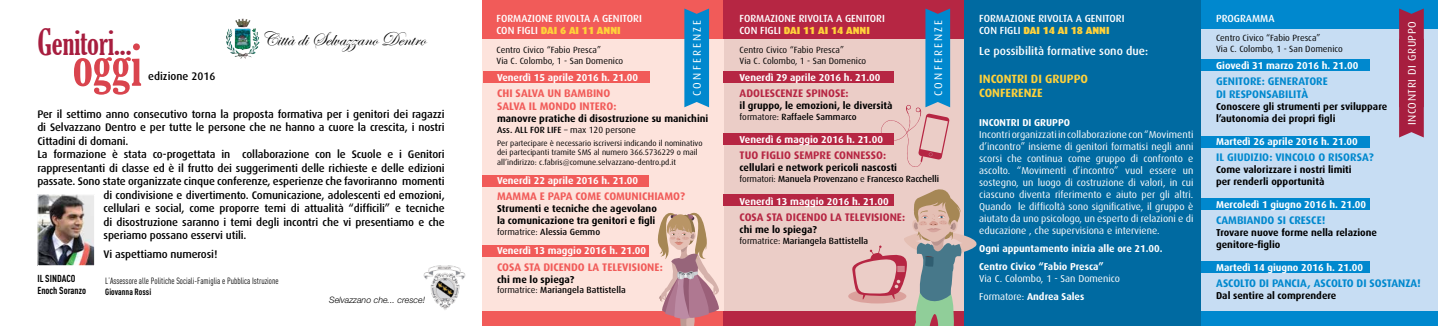
<style>
.page{position:relative;width:1438px;height:326px;background:#fff}
.page>*{position:absolute;margin:0;border:0;box-sizing:border-box;transform-origin:0 0}
.t1{font:extra-condensed 58.9px "Gloucester";color:#d9444e}
.t2{font:extra-condensed 34.5px "Gloucester";color:#a71e3f}
.t3{font:20px "Edwardian Script ITC";color:#000}
.t4{font:700 12px/13.8px "Dax";color:#ffd13a}
.t5{font:500 11.6px "Dax";color:#fff}
.t6{font:500 11px "Dax";letter-spacing:-.01em;color:#000}
.t7{font:700 11px/13.2px "Dax";color:#0088ce}
.t8{font:700 11px/13.2px "Dax";color:#f15b59}
.t9{font:700 11px "Dax";color:#b62643}
.t10{font:11px "Dax";letter-spacing:.2em;color:#fff}
.t11{font:11px "Dax";letter-spacing:.05em;color:#fff}
.t12{font:500 10.3px/11.9px "Dax";color:#fff}
.t13{font:900 10.3px "Dax";color:#ffd13a}
.t14{font:10px/12px "Dax";color:#fff;text-align:justify}
.t15{font:700 10px/12px "Dax";color:#000}
.t16{font:700 10px/18px "Dax";color:#fff}
.t17{font:700 10px/12px "DIN Cond";color:#000}
.t18{font:500 9px "Dax";color:#000}
.t19{font:9px/10.8px "Dax";color:#000}
.t20{font:9px "DIN Cond";color:#000}
.t21{font:700 9px "DIN Cond";color:#000}
.t22{font:italic 300 8.8px "Helvetica Neue CE";color:#000}
.t23{font:8px/9.6px "Dax";color:#000}
.s1{font-weight:900;color:#ffd13a}
.s2{font-weight:500;color:#fff}
.s3{font-weight:400}
.s4{font-weight:700}
</style>
<div class="page">
<div style="left:723px;top:38px;width:240px;height:278px;background:#ebcdc7"></div>
<div style="left:1201px;top:27px;width:236px;height:289px;background:#c7ddf3"></div>
<div style="left:482px;top:38px;width:241px;height:278px;background:#fde3dc"></div>
<div style="left:482px;top:0;width:241px;height:38px;background:#f15b59"></div>
<div style="left:482px;top:312px;width:241px;height:14px;background:#f15b59"></div>
<div style="left:1200px;top:0;width:237px;height:28px;background:#0088ce"></div>
<div style="left:1200px;top:312px;width:237px;height:14px;background:#0088ce"></div>
<div style="left:482px;top:245px;width:167px;height:11px;background:#f15b59"></div>
<div style="left:483px;top:71px;width:166px;height:12px;background:#f15b59"></div>
<div style="left:482px;top:175px;width:167px;height:11px;background:#f15b59"></div>
<div style="left:723px;top:0;width:241px;height:38px;background:#b62643"></div>
<div style="left:723px;top:312px;width:241px;height:14px;background:#b62643"></div>
<div style="left:723px;top:195px;width:170px;height:11px;background:#b62643"></div>
<div style="left:723px;top:134px;width:170px;height:11px;background:#b62643"></div>
<div style="left:723px;top:71px;width:170px;height:12px;background:#b62643"></div>
<div style="left:1201px;top:262px;width:168px;height:11px;background:#0088ce"></div>
<div style="left:1199px;top:199px;width:170px;height:11px;background:#0088ce"></div>
<div style="left:1201px;top:136px;width:168px;height:11px;background:#0088ce"></div>
<div style="left:1201px;top:59px;width:168px;height:12px;background:#0088ce"></div>
<div style="left:964px;top:0;width:236px;height:326px;background:#006aa1"></div>
<img style="left:423px;top:265px;width:43px;height:45px">
<img style="left:249px;top:28px;width:8px;height:25px">
<img style="left:235px;top:19px;width:15px;height:9px">
<img style="left:39px;top:196px;width:54px;height:68px">
<div style="left:37px;top:194px;width:58px;height:72px;border:1px solid #fff"></div>
<div style="left:848px;top:289px;width:58px;height:14px;background:#dba19c;border-radius:50%"></div>
<svg style="left:654px;top:212px;width:66px;height:114px"></svg>
<svg style="left:851px;top:185px;width:126px;height:141px"></svg>
<svg style="left:684px;top:9px;width:25px;height:98px;background:#0f89cb"></svg>
<svg style="left:880px;top:9px;width:70px;height:158px"></svg>
<svg style="left:1398px;top:9px;width:25px;height:128px;background:#a42a4b"></svg>
<h2 class="t2" style="left:37px;top:22px;width:96px">Genitori...</h2>
<h3 class="t3" style="left:261px;top:28px;width:166px">Città di Selvazzano Dentro</h3>
<h1 class="t1" style="left:73px;top:30px;width:70px">oggi</h1>
<p class="t6" style="left:148px;top:70px;width:69px">edizione 2016</p>
<p class="t6" style="left:37px;top:108px;width:409px">Per il settimo anno consecutivo torna la proposta formativa per i genitori dei ragazzi</p>
<p class="t6" style="left:37px;top:121px;width:409px">di Selvazzano Dentro e per tutte le persone che ne hanno a cuore la crescita, i nostri</p>
<p class="t6" style="left:37px;top:135px;width:93px">Cittadini di domani.</p>
<p class="t6" style="left:37px;top:148px;width:409px">La formazione è stata co-progettata in collaborazione con le Scuole e i Genitori</p>
<p class="t6" style="left:37px;top:162px;width:409px">rappresentanti di classe ed è il frutto dei suggerimenti delle richieste e delle edizioni</p>
<p class="t6" style="left:37px;top:175px;width:409px">passate. Sono state organizzate cinque conferenze, esperienze che favoriranno momenti</p>
<p class="t6" style="left:103px;top:189px;width:343px">di condivisione e divertimento. Comunicazione, adolescenti ed emozioni,</p>
<p class="t6" style="left:103px;top:202px;width:343px">cellulari e social, come proporre temi di attualità “difficili” e tecniche</p>
<p class="t6" style="left:103px;top:216px;width:343px">di disostruzione saranno i temi degli incontri che vi presentiamo e che</p>
<p class="t6" style="left:103px;top:229px;width:144px">speriamo possano esservi utili.</p>
<p class="t6" style="left:103px;top:248px;width:115px">Vi aspettiamo numerosi!</p>
<p class="t17" style="left:37px;top:273px;width:50px">IL SINDACO<br>Enoch Soranzo</p>
<p class="t20" style="left:105px;top:275px;width:175px">L’Assessore alle Politiche Sociali-Famiglia e Pubblica Istruzione</p>
<p class="t21" style="left:105px;top:286px;width:47px">Giovanna Rossi</p>
<p class="t22" style="left:329px;top:295px;width:98px">Selvazzano che... cresce!</p>
<p class="t12" style="left:496px;top:13px;width:147px">FORMAZIONE RIVOLTA A GENITORI<br>CON FIGLI <span class="s1">DAI 6 AI 11 ANNI</span></p>
<p class="t12" style="left:739px;top:13px;width:147px">FORMAZIONE RIVOLTA A GENITORI</p>
<p class="t12" style="left:1215px;top:13px;width:60px">PROGRAMMA</p>
<p class="t12" style="left:979px;top:13px;width:147px">FORMAZIONE RIVOLTA A GENITORI<br>CON FIGLI <span class="s1">DAI 14 AI 18 ANNI</span></p>
<p class="t10" style="left:691px;top:96px;width:77px;rotate:-90deg">CONFERENZE</p>
<p class="t10" style="left:932px;top:96px;width:77px;rotate:-90deg">CONFERENZE</p>
<p class="t11" style="left:1405px;top:125px;width:105px;rotate:-90deg">INCONTRI DI GRUPPO</p>
<p class="t13" style="left:739px;top:25px;width:132px"><span class="s2">CON FIGLI</span> DAI 11 AI 14 ANNI</p>
<p class="t19" style="left:1215px;top:33px;width:128px">Centro Civico “Fabio Presca”<br>Via C. Colombo, 1 - San Domenico</p>
<p class="t5" style="left:979px;top:45px;width:170px">Le possibilità formative sono due:</p>
<p class="t4" style="left:979px;top:72px;width:110px">INCONTRI DI GRUPPO<br>CONFERENZE</p>
<p class="t19" style="left:496px;top:45px;width:128px">Centro Civico “Fabio Presca”<br>Via C. Colombo, 1 - San Domenico</p>
<p class="t19" style="left:739px;top:45px;width:128px">Centro Civico “Fabio Presca”<br>Via C. Colombo, 1 - San Domenico</p>
<p class="t16" style="left:1215px;top:56px;width:144px">Giovedì 31 marzo 2016 h. 21.00</p>
<p class="t7" style="left:1215px;top:75px;width:113px">GENITORE: GENERATORE<br>DI RESPONSABILITÀ</p>
<p class="t15" style="left:1215px;top:101px;width:173px">Conoscere gli strumenti per sviluppare l’autonomia dei propri figli</p>
<p class="t16" style="left:1215px;top:133px;width:143px">Martedì 26 aprile 2016 h. 21.00</p>
<p class="t7" style="left:1215px;top:151px;width:159px">IL GIUDIZIO: VINCOLO O RISORSA?</p>
<p class="t15" style="left:1215px;top:164px;width:137px">Come valorizzare i nostri limiti per renderli opportunità</p>
<p class="t16" style="left:1215px;top:196px;width:151px">Mercoledì 1 giugno 2016 h. 21.00</p>
<p class="t7" style="left:1215px;top:214px;width:111px">CAMBIANDO SI CRESCE!</p>
<p class="t15" style="left:1215px;top:227px;width:162px">Trovare nuove forme nella relazione genitore-figlio</p>
<p class="t16" style="left:1215px;top:259px;width:148px">Martedì 14 giugno 2016 h. 21.00</p>
<p class="t7" style="left:1215px;top:277px;width:206px">ASCOLTO DI PANCIA, ASCOLTO DI SOSTANZA!</p>
<p class="t15" style="left:1215px;top:290px;width:122px">Dal sentire al comprendere</p>
<p class="t16" style="left:497px;top:69px;width:142px">Venerdì 15 aprile 2016 h. 21.00</p>
<p class="t8" style="left:497px;top:87px;width:121px">CHI SALVA UN BAMBINO<br>SALVA IL MONDO INTERO:</p>
<p class="t15" style="left:497px;top:113px;width:213px">manovre pratiche di disostruzione su manichini</p>
<p class="t18" style="left:497px;top:125px;width:140px">Ass. ALL FOR LIFE <span class="s3">– max 120 persone</span></p>
<p class="t23" style="left:497px;top:138px;width:207px">Per partecipare è necessario iscriversi indicando il nominativo dei partecipanti tramite SMS al numero 366.5736229 o mail all’indirizzo: c.fabris@comune.selvazzano-dentro.pd.it</p>
<p class="t16" style="left:497px;top:172px;width:142px">Venerdì 22 aprile 2016 h. 21.00</p>
<p class="t8" style="left:497px;top:190px;width:189px">MAMMA E PAPA COME COMUNICHIAMO?</p>
<p class="t15" style="left:497px;top:203px;width:161px">Strumenti e tecniche che agevolano la comunicazione tra genitori e figli</p>
<p class="t18" style="left:497px;top:227px;width:105px"><span class="s3">formatrice:</span> Alessia Gemmo</p>
<p class="t16" style="left:497px;top:242px;width:151px">Venerdì 13 maggio 2016 h. 21.00</p>
<p class="t8" style="left:497px;top:260px;width:167px">COSA STA DICENDO LA TELEVISIONE:</p>
<p class="t15" style="left:497px;top:273px;width:79px">chi me lo spiega?</p>
<p class="t18" style="left:497px;top:285px;width:130px"><span class="s3">formatrice:</span> Mariangela Battistella</p>
<p class="t16" style="left:739px;top:69px;width:142px">Venerdì 29 aprile 2016 h. 21.00</p>
<p class="t9" style="left:739px;top:87px;width:111px">ADOLESCENZE SPINOSE:</p>
<p class="t15" style="left:739px;top:100px;width:154px">il gruppo, le emozioni, le diversità</p>
<p class="t18" style="left:739px;top:112px;width:118px"><span class="s3">formatore:</span> Raffaele Sammarco</p>
<p class="t16" style="left:739px;top:130px;width:145px">Venerdì 6 maggio 2016 h. 21.00</p>
<p class="t9" style="left:739px;top:149px;width:148px">TUO FIGLIO SEMPRE CONNESSO:</p>
<p class="t15" style="left:739px;top:162px;width:159px">cellulari e network pericoli nascosti</p>
<p class="t18" style="left:739px;top:174px;width:201px"><span class="s3">formatori:</span> Manuela Provenzano <span class="s3">e</span> Francesco Racchelli</p>
<p class="t16" style="left:739px;top:192px;width:151px">Venerdì 13 maggio 2016 h. 21.00</p>
<p class="t9" style="left:739px;top:211px;width:167px">COSA STA DICENDO LA TELEVISIONE:</p>
<p class="t15" style="left:739px;top:223px;width:79px">chi me lo spiega?</p>
<p class="t18" style="left:739px;top:235px;width:130px"><span class="s3">formatrice:</span> Mariangela Battistella</p>
<p class="t16" style="left:979px;top:113px;width:92px">INCONTRI DI GRUPPO</p>
<p class="t14" style="left:979px;top:129px;width:216px">Incontri organizzati in collaborazione con “Movimenti d’incontro” insieme di genitori formatisi negli anni scorsi che continua come gruppo di confronto e ascolto. “Movimenti d’incontro” vuol essere un sostegno, un luogo di costruzione di valori, in cui ciascuno diventa riferimento e aiuto per gli altri.<br>Quando le difficoltà sono significative, il gruppo è aiutato da uno psicologo, un esperto di relazioni e di educazione , che supervisiona e interviene.</p>
<p class="t16" style="left:979px;top:239px;width:185px">Ogni appuntamento inizia alle ore 21.00.<br>Centro Civico “Fabio Presca”</p>
<p class="t14" style="left:979px;top:270px;width:142px;line-height:18px">Via C. Colombo, 1 - San Domenico<br>Formatore: <span class="s4">Andrea Sales</span></p>
</div>
